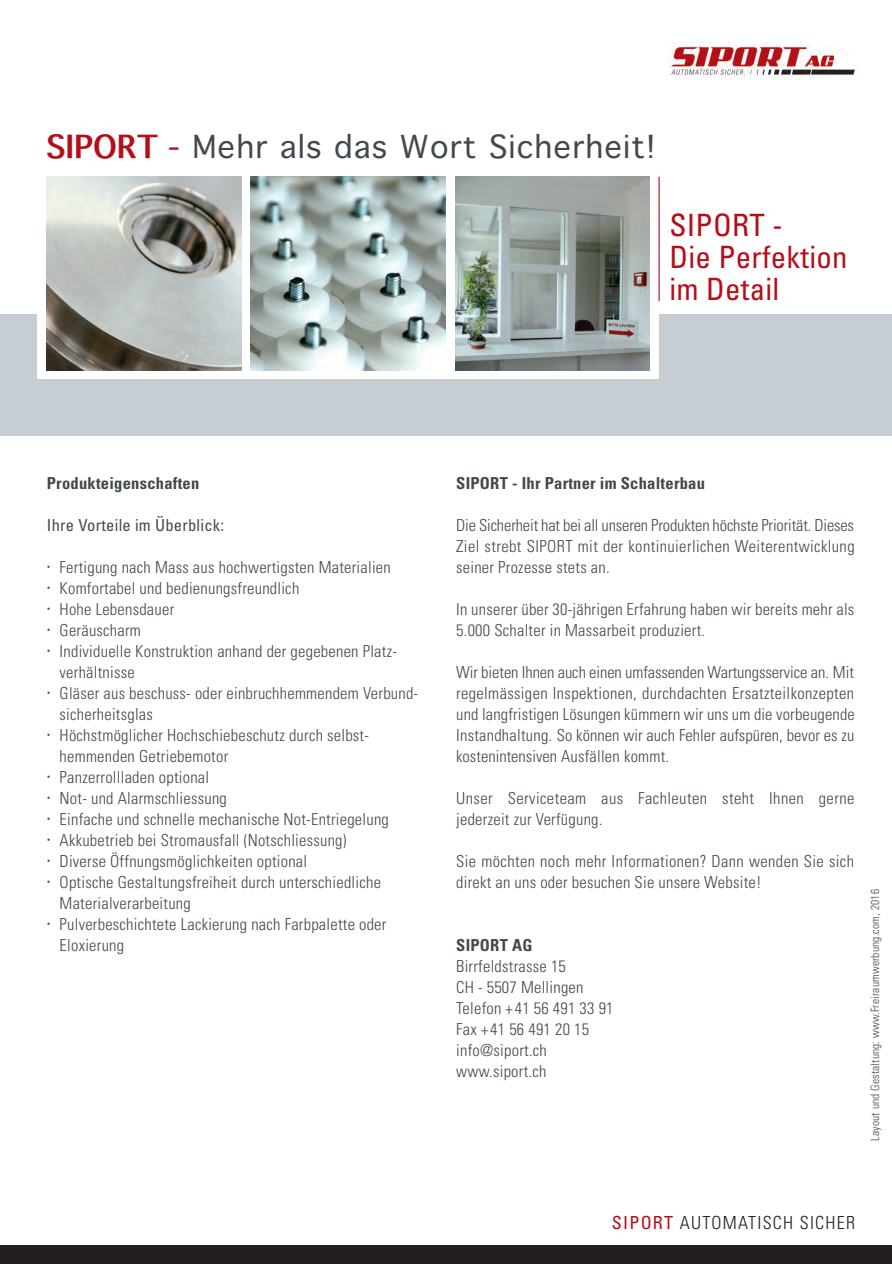
<style>
.page{position:relative;width:892px;height:1264px;background:#fff}
.page>*{position:absolute;margin:0;border:0;box-sizing:border-box;transform-origin:0 0}
.t1{font:condensed 30.75px/32.2px "Univers";letter-spacing:.01em;color:#b50e1a}
.t2{font:30.6px "Thonburi";letter-spacing:.035em;color:#41494e}
.t3{font:300 condensed 18px "Univers";letter-spacing:.07em;color:#231f20}
.t4{font:300 condensed 16.5px/21px "Univers";letter-spacing:.015em;color:#41494e}
.t5{font:700 condensed 16.5px "Univers";letter-spacing:.015em;color:#41494e}
.t6{font:condensed 16.5px "Univers";letter-spacing:.015em;color:#41494e}
.t7{font:300 condensed 11.55px "Univers";letter-spacing:.015em;color:#41494e}
.s1{font-weight:700;color:#b50e1a}
.s2{color:#b50e1a}
.s3{font-weight:400;color:#b50e1a}
</style>
<div class="page">
<div style="left:0;top:313px;width:891px;height:122px;background:#c6ced4"></div>
<div style="left:37px;top:165px;width:621px;height:214px;background:#fff"></div>
<img style="left:251px;top:176px;width:194px;height:194px">
<img style="left:47px;top:176px;width:194px;height:194px">
<img style="left:455px;top:176px;width:194px;height:194px">
<img style="left:669px;top:42px;width:186px;height:38px">
<hr style="left:658px;top:177px;width:1px;height:124px;background:#b50e1a">
<div style="left:0;top:1244px;width:891px;height:19px;background:#231f20"></div>
<h2 class="t2" style="left:46px;top:130px;width:610px"><span class="s1">SIPORT</span> <span class="s2">-</span> Mehr als das Wort Sicherheit!</h2>
<h1 class="t1" style="left:669px;top:211px;width:180px">SIPORT -<br>Die Perfektion im Detail</h1>
<p class="t5" style="left:47px;top:476px;width:154px">Produkteigenschaften</p>
<p class="t6" style="left:47px;top:518px;width:179px">Ihre Vorteile im Überblick:</p>
<p class="t4" style="left:47px;top:557px;width:345px"><sup>•</sup> Fertigung nach Mass aus hochwertigsten Materialien</p>
<p class="t4" style="left:47px;top:578px;width:254px"><sup>•</sup> Komfortabel und bedienungsfreundlich</p>
<p class="t4" style="left:47px;top:599px;width:129px"><sup>•</sup> Hohe Lebensdauer</p>
<p class="t4" style="left:47px;top:620px;width:96px"><sup>•</sup> Geräuscharm</p>
<p class="t4" style="left:60px;top:641px;width:339px;text-indent:-13px"><sup>•</sup> Individuelle Konstruktion anhand der gegebenen Platz&shy;verhältnisse</p>
<p class="t4" style="left:60px;top:683px;width:360px;text-indent:-13px"><sup>•</sup> Gläser aus beschuss- oder einbruchhemmendem Verbund&shy;sicherheitsglas</p>
<p class="t4" style="left:60px;top:725px;width:311px;text-indent:-13px"><sup>•</sup> Höchstmöglicher Hochschiebeschutz durch selbst&shy;hemmenden Getriebemotor</p>
<p class="t4" style="left:47px;top:767px;width:164px"><sup>•</sup> Panzerrollladen optional</p>
<p class="t4" style="left:47px;top:788px;width:181px"><sup>•</sup> Not- und Alarmschliessung</p>
<p class="t4" style="left:47px;top:809px;width:343px"><sup>•</sup> Einfache und schnelle mechanische Not-Entriegelung</p>
<p class="t4" style="left:47px;top:830px;width:301px"><sup>•</sup> Akkubetrieb bei Stromausfall (Notschliessung)</p>
<p class="t4" style="left:47px;top:851px;width:262px"><sup>•</sup> Diverse Öffnungsmöglichkeiten optional</p>
<p class="t4" style="left:60px;top:872px;width:323px;text-indent:-13px"><sup>•</sup> Optische Gestaltungsfreiheit durch unterschiedliche<br>Materialverarbeitung</p>
<p class="t4" style="left:60px;top:914px;width:328px;text-indent:-13px"><sup>•</sup> Pulverbeschichtete Lackierung nach Farbpalette oder<br>Eloxierung</p>
<p class="t5" style="left:456px;top:476px;width:250px">SIPORT - Ihr Partner im Schalterbau</p>
<p class="t4" style="left:456px;top:515px;width:400px;text-align:justify">Die Sicherheit hat bei all unseren Produkten höchste Priorität. Dieses Ziel strebt SIPORT mit der kontinuierlichen Weiterentwicklung seiner Prozesse stets an.</p>
<p class="t4" style="left:456px;top:599px;width:399px">In unserer über 30-jährigen Erfahrung haben wir bereits mehr als<br>5.000 Schalter in Massarbeit produziert.</p>
<p class="t4" style="left:456px;top:662px;width:400px;text-align:justify">Wir bieten Ihnen auch einen umfassenden Wartungsservice an. Mit regelmässigen Inspektionen, durchdachten Ersatzteilkonzepten und langfristigen Lösungen kümmern wir uns um die vorbeugende Instandhaltung. So können wir auch Fehler aufspüren, bevor es zu kostenintensiven Ausfällen kommt.</p>
<p class="t4" style="left:456px;top:788px;width:399px">Unser Serviceteam aus Fachleuten steht Ihnen gerne jederzeit zur Verfügung.</p>
<p class="t4" style="left:456px;top:851px;width:399px">Sie möchten noch mehr Informationen? Dann wenden Sie sich direkt an uns oder besuchen Sie unsere Website!</p>
<p class="t5" style="left:456px;top:938px;width:78px">SIPORT AG</p>
<p class="t4" style="left:456px;top:956px;width:159px">Birrfeldstrasse 15<br>CH - 5507 Mellingen<br>Telefon +41 56 491 33 91<br>Fax +41 56 491 20 15 info@siport.ch www.siport.ch</p>
<p class="t7" style="left:870px;top:1140px;width:253px;rotate:-90deg">Layout und Gestaltung: www.Freiraumwerbung.com, 2016</p>
<p class="t3" style="left:611px;top:1215px;width:245px"><span class="s3">SIPORT</span> AUTOMATISCH SICHER</p>
</div>
